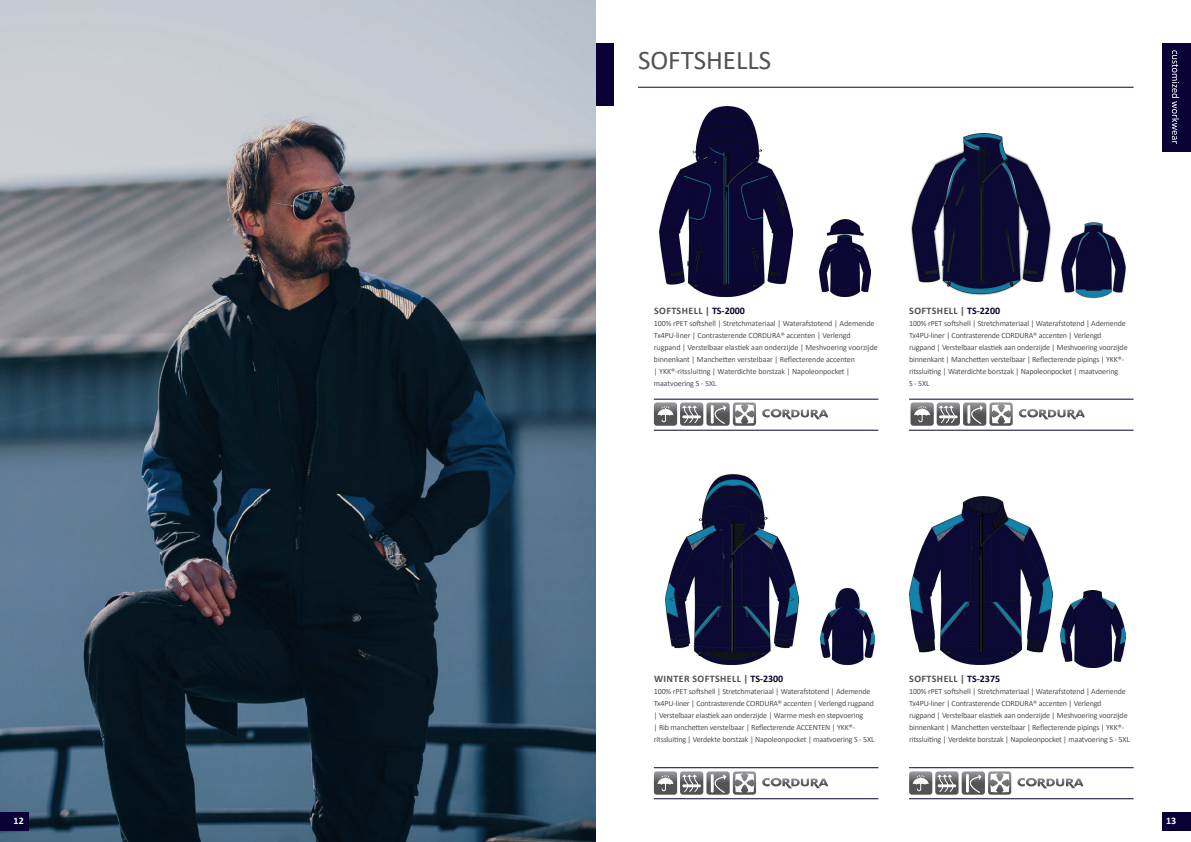
<style>
.page{position:relative;width:1191px;height:842px;background:#fff}
.page>*{position:absolute;margin:0;border:0;box-sizing:border-box;transform-origin:0 0}
.t1{font:27px "Calibri";color:#525254}
.t2{font:700 10px "Calibri";letter-spacing:.04em;color:#525254}
.t3{font:700 10px "Calibri";color:#fff}
.t4{font:8px/12px "Calibri";letter-spacing:-.02em;color:#525254}
.s1{color:#08022e}
.s2{color:#07082d}
</style>
<div class="page">
<img style="left:0;top:0;width:595px;height:842px">
<div style="left:0;top:813px;width:29px;height:18px;background:#090135"></div>
<div style="left:1162px;top:813px;width:29px;height:18px;background:#090135"></div>
<div style="left:1162px;top:43px;width:29px;height:108px;background:#090135"></div>
<svg style="left:1171px;top:50px;width:8px;height:94px"></svg>
<hr style="left:654px;top:767px;width:224px;height:1px;background:#090135">
<hr style="left:654px;top:798px;width:224px;height:1px;background:#090135">
<img style="left:1060px;top:590px;width:66px;height:77px">
<img style="left:909px;top:497px;width:144px;height:168px">
<img style="left:820px;top:588px;width:54px;height:77px">
<img style="left:665px;top:475px;width:133px;height:190px">
<img style="left:819px;top:220px;width:51px;height:76px">
<img style="left:659px;top:106px;width:133px;height:190px">
<hr style="left:654px;top:399px;width:224px;height:1px;background:#090135">
<hr style="left:654px;top:430px;width:224px;height:1px;background:#090135">
<hr style="left:909px;top:767px;width:224px;height:1px;background:#090135">
<hr style="left:909px;top:798px;width:224px;height:1px;background:#090135">
<hr style="left:909px;top:399px;width:224px;height:1px;background:#090135">
<hr style="left:909px;top:430px;width:224px;height:1px;background:#090135">
<img style="left:1061px;top:222px;width:65px;height:77px">
<img style="left:911px;top:133px;width:141px;height:163px">
<div style="left:596px;top:44px;width:17px;height:62px;background:#090135"></div>
<svg style="left:654px;top:402px;width:102px;height:24px"></svg>
<svg style="left:762px;top:409px;width:46px;height:10px"></svg>
<svg style="left:910px;top:402px;width:102px;height:24px"></svg>
<svg style="left:1018px;top:409px;width:47px;height:10px"></svg>
<svg style="left:654px;top:771px;width:102px;height:24px"></svg>
<svg style="left:762px;top:778px;width:46px;height:10px"></svg>
<svg style="left:909px;top:771px;width:102px;height:24px"></svg>
<svg style="left:1017px;top:778px;width:47px;height:10px"></svg>
<hr style="left:638px;top:87px;width:495px;height:1px;background:#090135">
<h1 class="t1" style="left:638px;top:41px;width:135px">SOFTSHELLS</h1>
<p class="t2" style="left:654px;top:304px;width:92px">SOFTSHELL | <span class="s1">TS-2000</span></p>
<p class="t4" style="left:654px;top:317px;width:225px">100% rPET softshell | Stretchmateriaal | Waterafstotend | Ademende Tx4PU-liner | Contrasterende CORDURA® accenten | Verlengd rugpand | Verstelbaar elastiek aan onderzijde | Meshvoering voorzijde binnenkant | Manchetten verstelbaar | Reflecterende accenten<br>| YKK®-ritssluiting | Waterdichte borstzak | Napoleonpocket | maatvoering S - 5XL</p>
<p class="t2" style="left:909px;top:304px;width:92px">SOFTSHELL | <span class="s2">TS-2200</span></p>
<p class="t4" style="left:909px;top:317px;width:220px">100% rPET softshell | Stretchmateriaal | Waterafstotend | Ademende Tx4PU-liner | Contrasterende CORDURA® accenten | Verlengd rugpand | Verstelbaar elastiek aan onderzijde | Meshvoering voorzijde binnenkant | Manchetten verstelbaar | Reflecterende pipings | YKK®- ritssluiting | Waterdichte borstzak | Napoleonpocket | maatvoering<br>S - 5XL</p>
<p class="t2" style="left:654px;top:672px;width:131px">WINTER SOFTSHELL | <span class="s2">TS-2300</span></p>
<p class="t4" style="left:654px;top:686px;width:222px">100% rPET softshell | Stretchmateriaal | Waterafstotend | Ademende Tx4PU-liner | Contrasterende CORDURA® accenten | Verlengd rugpand | Verstelbaar elastiek aan onderzijde | Warme mesh en stepvoering<br>| Rib manchetten verstelbaar | Reflecterende ACCENTEN | YKK®- ritssluiting | Verdekte borstzak | Napoleonpocket | maatvoering S - 5XL</p>
<p class="t2" style="left:909px;top:672px;width:92px">SOFTSHELL | <span class="s2">TS-2375</span></p>
<p class="t4" style="left:909px;top:686px;width:222px">100% rPET softshell | Stretchmateriaal | Waterafstotend | Ademende Tx4PU-liner | Contrasterende CORDURA® accenten | Verlengd rugpand | Verstelbaar elastiek aan onderzijde | Meshvoering voorzijde binnenkant | Manchetten verstelbaar | Reflecterende pipings | YKK®- ritssluiting | Verdekte borstzak | Napoleonpocket | maatvoering S - 5XL</p>
<p class="t3" style="left:14px;top:813px;width:12px">12</p>
<p class="t3" style="left:1166px;top:813px;width:12px">13</p>
</div>
